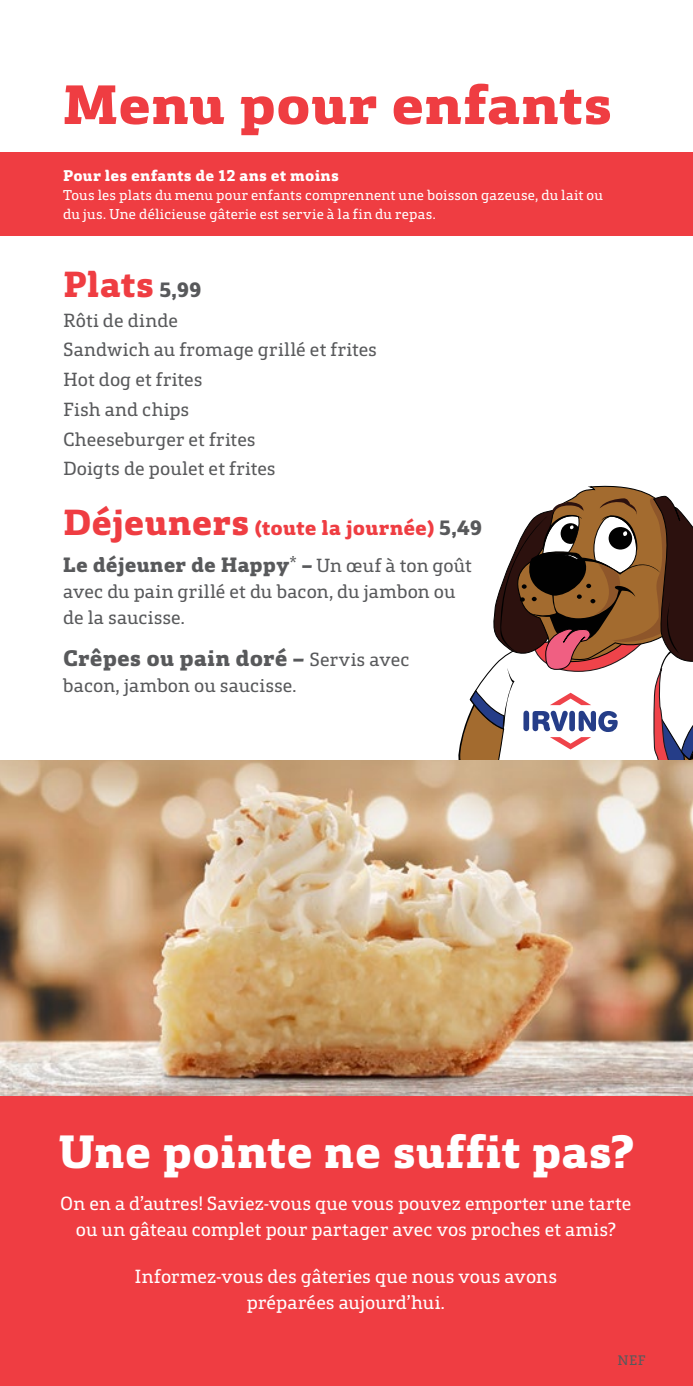
<style>
.page{position:relative;width:693px;height:1386px;background:#fff}
.page>*{position:absolute;margin:0;border:0;box-sizing:border-box;transform-origin:0 0}
.t1{font:800 56px "FS Silas Slab";letter-spacing:-.005em;color:#ef3d42;scale:1.05 1}
.t2{font:800 47.25px "FS Silas Slab";color:#fff}
.t3{font:800 36.75px "FS Silas Slab";color:#ef3d42}
.t4{font:800 22.75px "FS Silas Slab";letter-spacing:.005em;color:#58595b}
.t5{font:800 21px/36.8px "FS Silas Slab";letter-spacing:.005em;color:#58595b}
.t6{font:19.25px/29.8px "FS Silas Slab";letter-spacing:.005em;color:#58595b}
.t7{font:19.25px/26.2px "FS Silas Slab";letter-spacing:.005em;color:#fff;text-align:center}
.t8{font:800 15.75px "FS Silas Slab";letter-spacing:.015em;color:#fff}
.t9{font:14.35px/19.2px "FS Silas Slab";letter-spacing:.015em;color:#fff}
.t10{font:14px "FS Silas Slab";color:#58595b}
.s1{font-size:21px;color:#58595b}
.s2{font-size:36.75px;color:#ef3d42}
.s3{color:#ef3d42}
.s4{font-weight:300}
.s5{font-weight:400;font-size:19.25px}
</style>
<div class="page">
<svg style="left:458px;top:485px;width:235px;height:275px"></svg>
<div style="left:0;top:1095px;width:693px;height:291px;background:#ef3d42"></div>
<img style="left:0;top:760px;width:693px;height:335px">
<div style="left:0;top:152px;width:693px;height:84px;background:#ef3d42"></div>
<h1 class="t1" style="left:63px;top:54px;width:525px">Menu pour enfants</h1>
<p class="t8" style="left:63px;top:161px;width:277px">Pour les enfants de 12 ans et moins</p>
<p class="t9" style="left:63px;top:184px;width:542px">Tous les plats du menu pour enfants comprennent une boisson gazeuse, du lait ou du jus. Une délicieuse gâterie est servie à la fin du repas.</p>
<h3 class="t3" style="left:63px;top:251px;width:140px">Plats <span class="s1">5,99</span></h3>
<p class="t6" style="left:63px;top:303px;width:316px">Rôti de dinde<br>Sandwich au fromage grillé et frites<br>Hot dog et frites<br>Fish and chips<br>Cheeseburger et frites<br>Doigts de poulet et frites</p>
<p class="t5" style="left:63px;top:507px;width:421px"><span class="s2">Déjeuners</span> <span class="s3">(toute la journée)</span> 5,49<br>Le déjeuner de Happy<span class="s4">*</span> – <span class="s5">Un œuf à ton goût</span></p>
<p class="t6" style="left:63px;top:576px;width:394px;line-height:26.2px">avec du pain grillé et du bacon, du jambon ou de la saucisse.</p>
<p class="t4" style="left:63px;top:638px;width:348px">Crêpes ou pain doré – <span class="s5">Servis avec</span></p>
<p class="t6" style="left:63px;top:669px;width:235px">bacon, jambon ou saucisse.</p>
<h2 class="t2" style="left:59px;top:1109px;width:576px">Une pointe ne suffit pas?</h2>
<p class="t7" style="left:60px;top:1188px;width:573px">On en a d’autres! Saviez-vous que vous pouvez emporter une tarte ou un gâteau complet pour partager avec vos proches et amis?</p>
<p class="t7" style="left:135px;top:1262px;width:424px">Informez-vous des gâteries que nous vous avons préparées aujourd’hui.</p>
<p class="t10" style="left:618px;top:1349px;width:30px">NEF</p>
</div>
